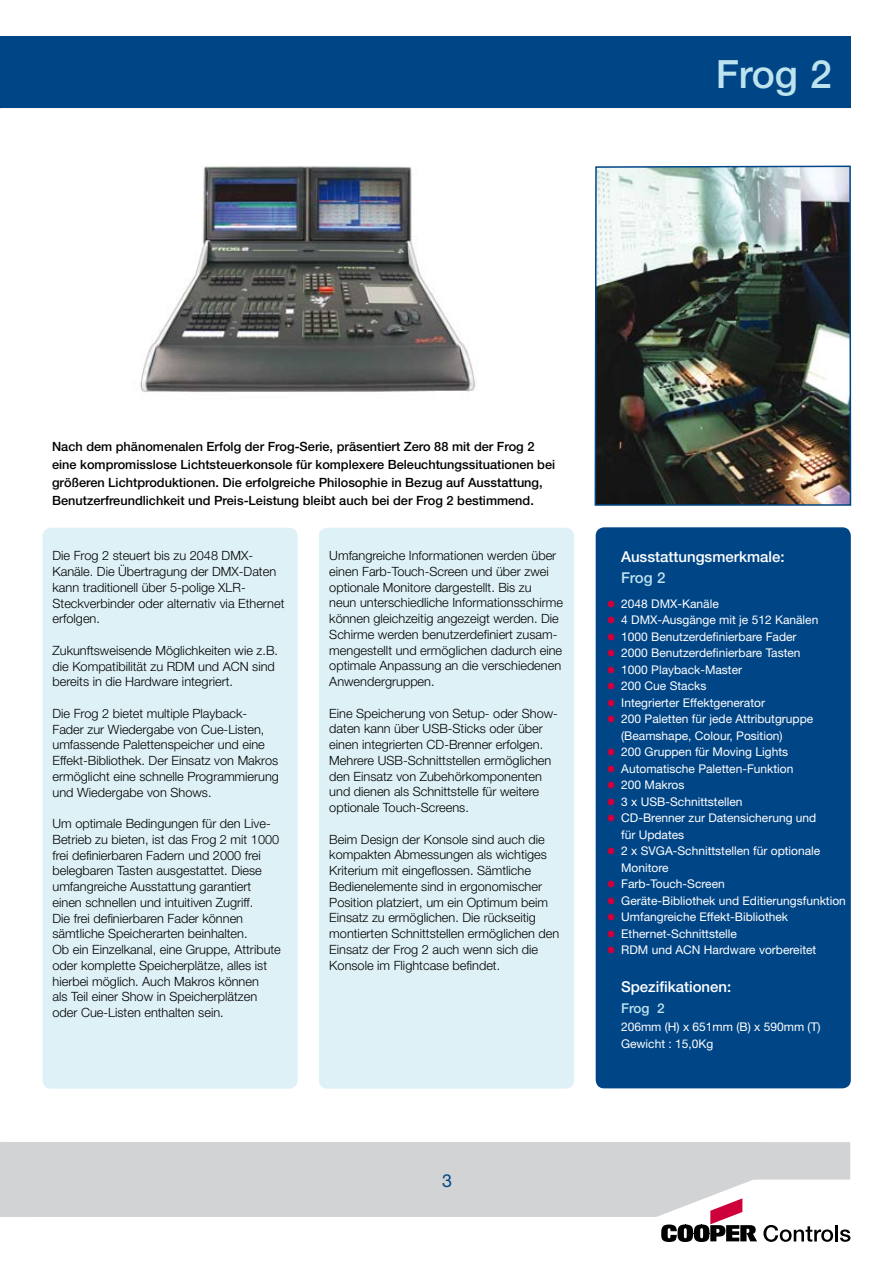
<style>
.page{position:relative;width:893px;height:1263px;background:#fff}
.page>*{position:absolute;margin:0;border:0;box-sizing:border-box;transform-origin:0 0}
.t1{font:500 39px "Helvetica Neue";color:#bde3ee}
.t2{font:18px "Helvetica Neue";color:#004687}
.t3{font:500 15px "Helvetica Neue";color:#fff}
.t4{font:500 15px "Helvetica Neue";color:#bde3ee}
.t5{font:500 13.5px "Helvetica Neue";color:#bde3ee}
.t6{font:300 12.75px/15.8px "Helvetica Neue";color:#000}
.t7{font:500 12.75px/18px "Helvetica Neue";color:#000}
.t8{font:12px/16.5px "Helvetica Neue";color:#fff}
.s1{color:#ce003c}
</style>
<div class="page">
<div style="left:0;top:1142px;width:850px;height:75px;background:#d2d3d4"></div>
<svg style="left:661px;top:1198px;width:96px;height:44px"></svg>
<svg style="left:763px;top:1225px;width:70px;height:17px"></svg>
<hr style="left:835px;top:1225px;width:3px;height:16px;background:#000">
<svg style="left:840px;top:1229px;width:10px;height:13px"></svg>
<div style="left:0;top:36px;width:850px;height:72px;background:#004687"></div>
<div style="left:596px;top:527px;width:255px;height:561px;background:#004687;border-radius:9px"></div>
<div style="left:43px;top:528px;width:255px;height:561px;background:#def1f6;border-radius:9px"></div>
<div style="left:319px;top:528px;width:255px;height:561px;background:#def1f6;border-radius:9px"></div>
<img style="left:594px;top:165px;width:258px;height:341px">
<img style="left:140px;top:166px;width:337px;height:226px">
<h1 class="t1" style="left:716px;top:50px;width:118px">Frog 2</h1>
<p class="t7" style="left:52px;top:437px;width:505px">Nach dem phänomenalen Erfolg der Frog-Serie, präsentiert Zero 88 mit der Frog 2 eine kompromisslose Lichtsteuerkonsole für komplexere Beleuchtungssituationen bei größeren Lichtproduktionen. Die erfolgreiche Philosophie in Bezug auf Ausstattung, Benutzerfreundlichkeit und Preis-Leistung bleibt auch bei der Frog 2 bestimmend.</p>
<p class="t6" style="left:53px;top:548px;width:233px">Die Frog 2 steuert bis zu 2048 DMX-Kanäle. Die Übertragung der DMX-Daten kann traditionell über 5-polige XLR-Steckverbinder oder alternativ via Ethernet erfolgen.</p>
<p class="t6" style="left:53px;top:642px;width:227px">Zukunftsweisende Möglichkeiten wie z.B. die Kompatibilität zu RDM und ACN sind bereits in die Hardware integriert.</p>
<p class="t6" style="left:53px;top:705px;width:228px">Die Frog 2 bietet multiple Playback-Fader zur Wiedergabe von Cue-Listen, umfassende Palettenspeicher und eine Effekt-Bibliothek. Der Einsatz von Makros ermöglicht eine schnelle Programmierung und Wiedergabe von Shows.</p>
<p class="t6" style="left:53px;top:815px;width:230px">Um optimale Bedingungen für den Live-Betrieb zu bieten, ist das Frog 2 mit 1000 frei definierbaren Fadern und 2000 frei belegbaren Tasten ausgestattet. Diese umfangreiche Ausstattung garantiert einen schnellen und intuitiven Zugriff.<br>Die frei definierbaren Fader können sämtliche Speicherarten beinhalten.<br>Ob ein Einzelkanal, eine Gruppe, Attribute oder komplette Speicherplätze, alles ist hierbei möglich. Auch Makros können<br>als Teil einer Show in Speicherplätzen oder Cue-Listen enthalten sein.</p>
<p class="t6" style="left:329px;top:547px;width:235px">Umfangreiche Informationen werden über einen Farb-Touch-Screen und über zwei optionale Monitore dargestellt. Bis zu<br>neun unterschiedliche Informationsschirme können gleichzeitig angezeigt werden. Die Schirme werden benutzerdefiniert zusam&shy;mengestellt und ermöglichen dadurch eine optimale Anpassung an die verschiedenen Anwendergruppen.</p>
<p class="t6" style="left:329px;top:705px;width:230px">Eine Speicherung von Setup- oder Show&shy;daten kann über USB-Sticks oder über einen integrierten CD-Brenner erfolgen.<br>Mehrere USB-Schnittstellen ermöglichen den Einsatz von Zubehörkomponenten und dienen als Schnittstelle für weitere optionale Touch-Screens.</p>
<p class="t6" style="left:329px;top:831px;width:232px">Beim Design der Konsole sind auch die kompakten Abmessungen als wichtiges Kriterium mit eingeflossen. Sämtliche Bedienelemente sind in ergonomischer Position platziert, um ein Optimum beim Einsatz zu ermöglichen. Die rückseitig montierten Schnittstellen ermöglichen den Einsatz der Frog 2 auch wenn sich die Konsole im Flightcase befindet.</p>
<p class="t3" style="left:621px;top:547px;width:165px">Ausstattungsmerkmale:</p>
<p class="t4" style="left:621px;top:568px;width:46px">Frog 2</p>
<p class="t8" style="left:608px;top:595px;width:113px"><sup>■</sup> 2048 DMX-Kanäle</p>
<p class="t8" style="left:608px;top:611px;width:212px"><sup>■</sup> 4 DMX-Ausgänge mit je 512 Kanälen</p>
<p class="t8" style="left:608px;top:628px;width:190px"><sup>■</sup> 1000 Benutzerdefinierbare Fader</p>
<p class="t8" style="left:608px;top:644px;width:194px"><sup>■</sup> 2000 Benutzerdefinierbare Tasten</p>
<p class="t8" style="left:608px;top:661px;width:136px"><sup>■</sup> 1000 Playback-Master</p>
<p class="t8" style="left:608px;top:677px;width:100px"><sup>■</sup> 200 Cue Stacks</p>
<p class="t8" style="left:608px;top:694px;width:159px"><sup>■</sup> Integrierter Effektgenerator</p>
<p class="t8" style="left:621px;top:710px;width:194px;text-indent:-13px"><sup>■</sup> 200 Paletten für jede Attributgruppe (Beamshape, Colour, Position)</p>
<p class="t8" style="left:608px;top:743px;width:182px"><sup>■</sup> 200 Gruppen für Moving Lights</p>
<p class="t8" style="left:608px;top:760px;width:187px"><sup>■</sup> Automatische Paletten-Funktion</p>
<p class="t8" style="left:608px;top:776px;width:78px"><sup>■</sup> 200 Makros</p>
<p class="t8" style="left:608px;top:793px;width:136px"><sup>■</sup> 3 x USB-Schnittstellen</p>
<p class="t8" style="left:621px;top:809px;width:197px;text-indent:-13px"><sup>■</sup> CD-Brenner zur Datensicherung und für Updates</p>
<p class="t8" style="left:621px;top:842px;width:201px;text-indent:-13px"><sup>■</sup> 2 x SVGA-Schnittstellen für optionale<br>Monitore</p>
<p class="t8" style="left:608px;top:875px;width:118px"><span class="s1">■</span> Farb-Touch-Screen</p>
<p class="t8" style="left:608px;top:892px;width:240px"><span class="s1">■</span> Geräte-Bibliothek und Editierungsfunktion</p>
<p class="t8" style="left:608px;top:908px;width:182px"><span class="s1">■</span> Umfangreiche Effekt-Bibliothek</p>
<p class="t8" style="left:608px;top:925px;width:131px"><span class="s1">■</span> Ethernet-Schnittstelle</p>
<p class="t8" style="left:608px;top:941px;width:210px"><span class="s1">■</span> RDM und ACN Hardware vorbereitet</p>
<p class="t3" style="left:621px;top:978px;width:112px">Spezifikationen:</p>
<p class="t5" style="left:621px;top:1000px;width:45px">Frog 2</p>
<p class="t8" style="left:621px;top:1017px;width:201px;line-height:17.2px">206mm (H) x 651mm (B) x 590mm (T)<br>Gewicht : 15,0Kg</p>
<h2 class="t2" style="left:442px;top:1170px;width:12px">3</h2>
</div>
